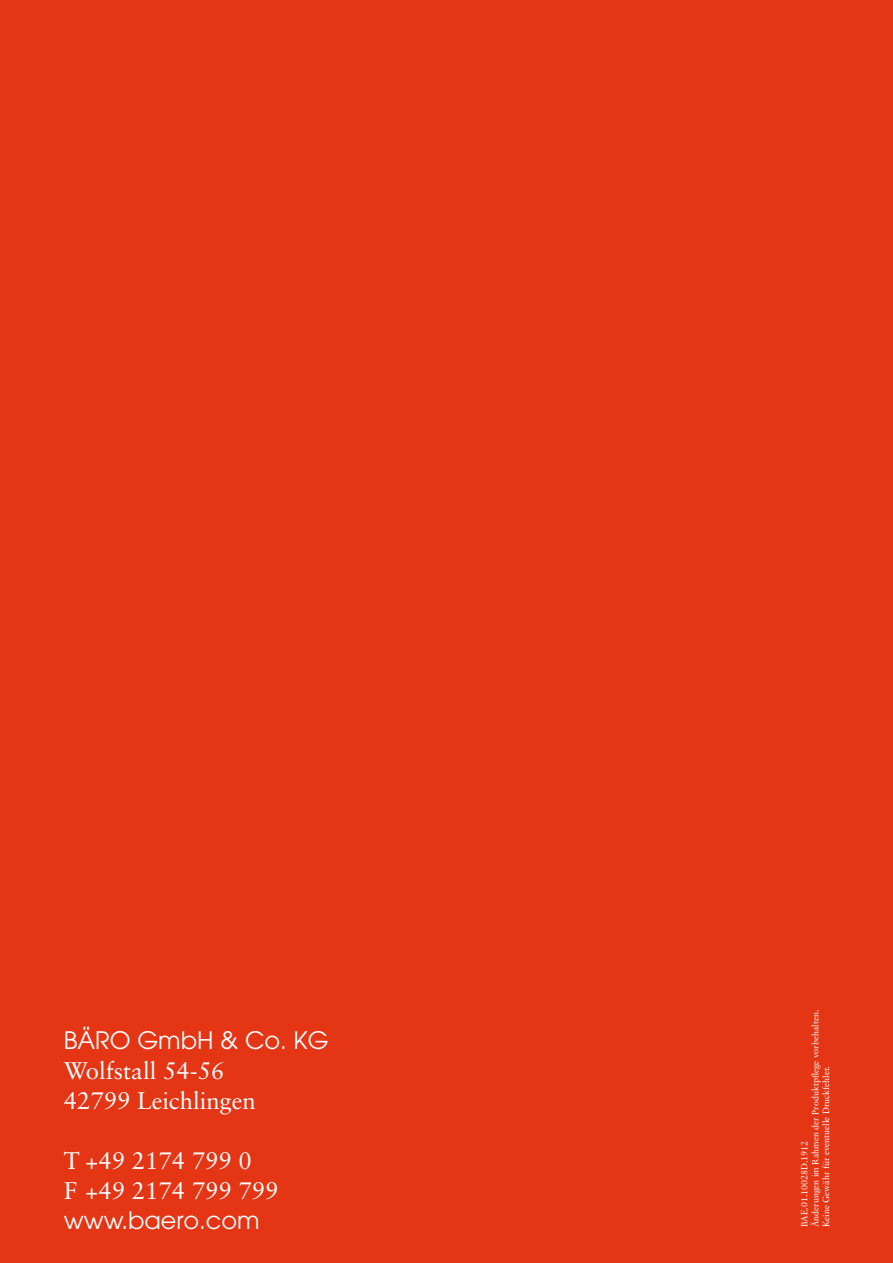
<style>
.page{position:relative;width:893px;height:1263px;background:#e43515}
.page>*{position:absolute;margin:0;border:0;box-sizing:border-box;transform-origin:0 0}
.t1{font:24px/30px "Sabon LT Std";color:#fff}
.t2{font:24px "ITC Avant Garde Pro";color:#fff}
.t3{font:9px/10.8px "Sabon LT Std";color:#fff}
</style>
<div class="page">
<h1 class="t2" style="left:64px;top:1025px;width:266px">BÄRO GmbH &amp; Co. KG</h1>
<h1 class="t1" style="left:64px;top:1055px;width:194px">Wolfstall 54-56<br>42799 Leichlingen</h1>
<h1 class="t1" style="left:64px;top:1145px;width:216px">T +49 2174 799 0<br>F +49 2174 799 799</h1>
<h1 class="t2" style="left:64px;top:1205px;width:197px">www.baero.com</h1>
<p class="t3" style="left:799px;top:1227px;width:219px;rotate:-90deg">BAE.01.10028D.1912<br>Änderungen im Rahmen der Produktpflege vorbehalten.<br>Keine Gewähr für eventuelle Druckfehler.</p>
</div>
